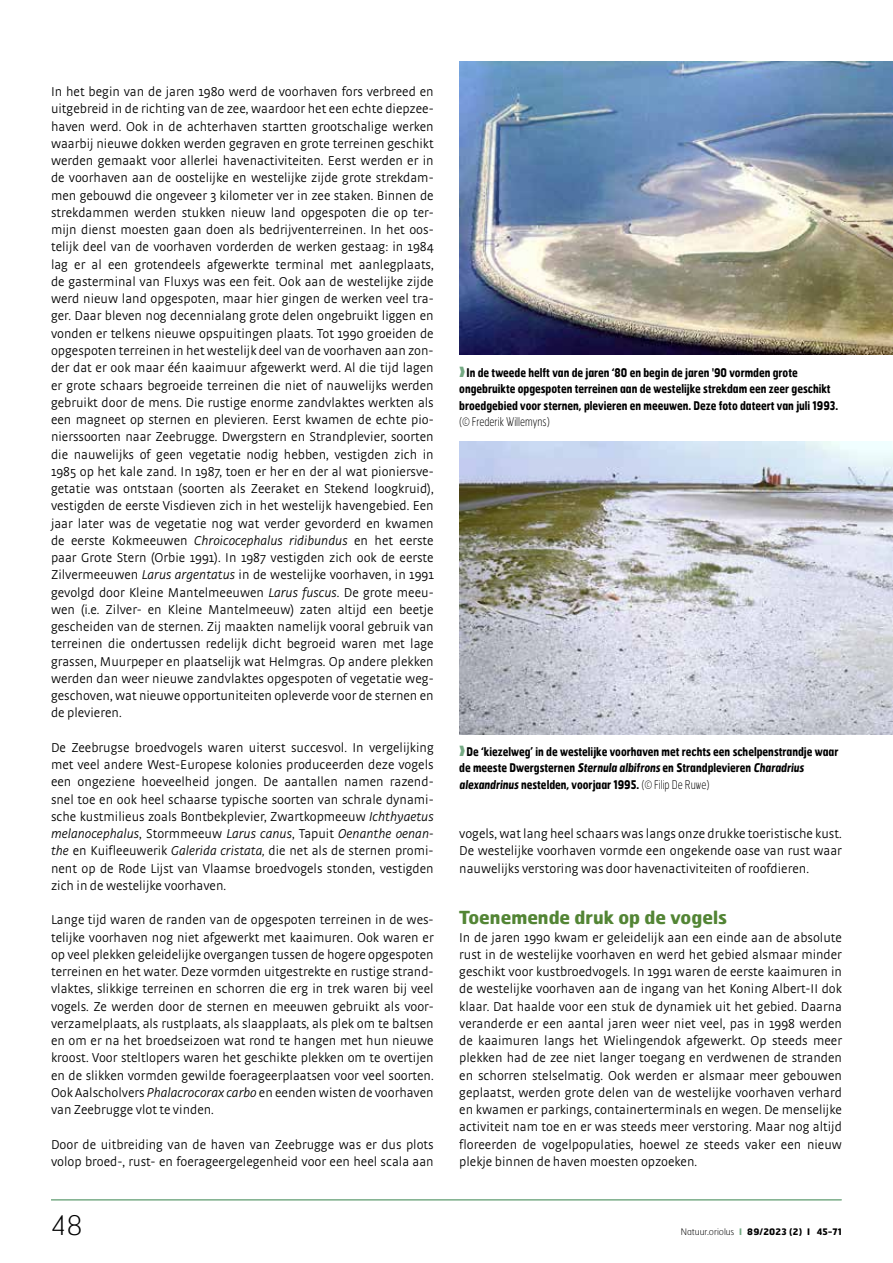
<style>
.page{position:relative;width:893px;height:1263px;background:#fff}
.page>*{position:absolute;margin:0;border:0;box-sizing:border-box;transform-origin:0 0}
.t1{font:100 27px "Hermes FB";color:#000}
.t2{font:700 18px "Hermes FB";color:#538535}
.t3{font:300 13.5px/17.2px "Strada OT";color:#000;text-align:justify}
.t4{font:700 12px/16.5px "Hermes FB";color:#000;scale:.8 1}
.t5{font:100 12px "Hermes FB";color:#000;scale:.8 1}
.t6{font:700 9px "Hermes FB";letter-spacing:.025em;color:#000}
.s1{font-style:italic}
.s2{color:#75aa84}
.s3{font-weight:100}
</style>
<div class="page">
<img style="left:459px;top:62px;width:434px;height:293px">
<img style="left:459px;top:441px;width:434px;height:293px">
<hr style="left:51px;top:1199px;width:791px;height:1px;background:#75aa84">
<p class="t3" style="left:51px;top:83px;width:384px">In het begin van de jaren 1980 werd de voorhaven fors verbreed en uitgebreid in de richting van de zee, waardoor het een echte diepzee&shy;haven werd. Ook in de achterhaven startten grootschalige werken waarbij nieuwe dokken werden gegraven en grote terreinen geschikt werden gemaakt voor allerlei havenactiviteiten. Eerst werden er in de voorhaven aan de oostelijke en westelijke zijde grote strekdam&shy;men gebouwd die ongeveer 3 kilometer ver in zee staken. Binnen de strekdammen werden stukken nieuw land opgespoten die op ter&shy;mijn dienst moesten gaan doen als bedrijventerreinen. In het oos&shy;telijk deel van de voorhaven vorderden de werken gestaag: in 1984 lag er al een grotendeels afgewerkte terminal met aanlegplaats, de gasterminal van Fluxys was een feit. Ook aan de westelijke zijde werd nieuw land opgespoten, maar hier gingen de werken veel tra&shy;ger. Daar bleven nog decennialang grote delen ongebruikt liggen en vonden er telkens nieuwe opspuitingen plaats. Tot 1990 groeiden de opgespoten terreinen in het westelijk deel van de voorhaven aan zon&shy;der dat er ook maar één kaaimuur afgewerkt werd. Al die tijd lagen er grote schaars begroeide terreinen die niet of nauwelijks werden gebruikt door de mens. Die rustige enorme zandvlaktes werkten als een magneet op sternen en plevieren. Eerst kwamen de echte pio&shy;nierssoorten naar Zeebrugge. Dwergstern en Strandplevier, soorten die nauwelijks of geen vegetatie nodig hebben, vestigden zich in 1985 op het kale zand. In 1987, toen er her en der al wat pioniersve&shy;getatie was ontstaan (soorten als Zeeraket en Stekend loogkruid), vestigden de eerste Visdieven zich in het westelijk havengebied. Een jaar later was de vegetatie nog wat verder gevorderd en kwamen de eerste Kokmeeuwen <span class="s1">Chroicocephalus ridibundus</span> en het eerste paar Grote Stern (Orbie 1991). In 1987 vestigden zich ook de eerste Zilvermeeuwen <span class="s1">Larus argentatus</span> in de westelijke voorhaven, in 1991 gevolgd door Kleine Mantelmeeuwen <span class="s1">Larus fuscus</span>. De grote meeu&shy;wen (i.e. Zilver- en Kleine Mantelmeeuw) zaten altijd een beetje gescheiden van de sternen. Zij maakten namelijk vooral gebruik van terreinen die ondertussen redelijk dicht begroeid waren met lage grassen, Muurpeper en plaatselijk wat Helmgras. Op andere plekken werden dan weer nieuwe zandvlaktes opgespoten of vegetatie weg&shy;geschoven, wat nieuwe opportuniteiten opleverde voor de sternen en de plevieren.</p>
<p class="t3" style="left:51px;top:739px;width:384px">De Zeebrugse broedvogels waren uiterst succesvol. In vergelijking met veel andere West-Europese kolonies produceerden deze vogels een ongeziene hoeveelheid jongen. De aantallen namen razend&shy;snel toe en ook heel schaarse typische soorten van schrale dynami&shy;sche kustmilieus zoals Bontbekplevier, Zwartkopmeeuw <span class="s1">Ichthyaetus melanocephalus</span>, Stormmeeuw <span class="s1">Larus canus</span>, Tapuit <span class="s1">Oenanthe oenan&shy;the</span> en Kuifleeuwerik <span class="s1">Galerida cristata,</span> die net als de sternen promi&shy;nent op de Rode Lijst van Vlaamse broedvogels stonden, vestigden zich in de westelijke voorhaven.</p>
<p class="t3" style="left:51px;top:911px;width:384px">Lange tijd waren de randen van de opgespoten terreinen in de wes&shy;telijke voorhaven nog niet afgewerkt met kaaimuren. Ook waren er op veel plekken geleidelijke overgangen tussen de hogere opgespoten terreinen en het water. Deze vormden uitgestrekte en rustige strand&shy;vlaktes, slikkige terreinen en schorren die erg in trek waren bij veel vogels. Ze werden door de sternen en meeuwen gebruikt als voor&shy;verzamelplaats, als rustplaats, als slaapplaats, als plek om te baltsen en om er na het broedseizoen wat rond te hangen met hun nieuwe kroost. Voor steltlopers waren het geschikte plekken om te overtijen en de slikken vormden gewilde foerageerplaatsen voor veel soorten.<br>Ook Aalscholvers <span class="s1">Phalacrocorax carbo</span> en eenden wisten de voorhaven van Zeebrugge vlot te vinden.</p>
<p class="t3" style="left:51px;top:1136px;width:384px">Door de uitbreiding van de haven van Zeebrugge was er dus plots volop broed-, rust- en foerageergelegenheid voor een heel scala aan</p>
<h1 class="t1" style="left:51px;top:1208px;width:33px">48</h1>
<p class="t4" style="left:459px;top:364px;width:475px"><span class="s2">❱</span> In de tweede helft van de jaren ‘80 en begin de jaren '90 vormden grote ongebruikte opgespoten terreinen aan de westelijke strekdam een zeer geschikt broedgebied voor sternen, plevieren en meeuwen. Deze foto dateert van juli 1993.</p>
<p class="t5" style="left:459px;top:414px;width:115px">(© Frederik Willemyns)</p>
<p class="t4" style="left:459px;top:742px;width:475px"><span class="s2">❱</span> De ‘kiezelweg’ in de westelijke voorhaven met rechts een schelpenstrandje waar de meeste Dwergsternen Sternula albifrons en Strandplevieren Charadrius alexandrinus nestelden, voorjaar 1995. <span class="s3">(© Filip De Ruwe)</span></p>
<p class="t3" style="left:459px;top:825px;width:384px">vogels, wat lang heel schaars was langs onze drukke toeristische kust.<br>De westelijke voorhaven vormde een ongekende oase van rust waar nauwelijks verstoring was door havenactiviteiten of roofdieren.</p>
<h2 class="t2" style="left:459px;top:906px;width:269px">Toenemende druk op de vogels</h2>
<p class="t3" style="left:459px;top:928px;width:384px">In de jaren 1990 kwam er geleidelijk aan een einde aan de absolute rust in de westelijke voorhaven en werd het gebied alsmaar minder geschikt voor kustbroedvogels. In 1991 waren de eerste kaaimuren in de westelijke voorhaven aan de ingang van het Koning Albert-II dok klaar. Dat haalde voor een stuk de dynamiek uit het gebied. Daarna veranderde er een aantal jaren weer niet veel, pas in 1998 werden de kaaimuren langs het Wielingendok afgewerkt. Op steeds meer plekken had de zee niet langer toegang en verdwenen de stranden en schorren stelselmatig. Ook werden er alsmaar meer gebouwen geplaatst, werden grote delen van de westelijke voorhaven verhard en kwamen er parkings, containerterminals en wegen. De menselijke activiteit nam toe en er was steeds meer verstoring. Maar nog altijd floreerden de vogelpopulaties, hoewel ze steeds vaker een nieuw plekje binnen de haven moesten opzoeken.</p>
<p class="t6" style="left:681px;top:1225px;width:163px"><span class="s3">Natuur.oriolus</span> <span class="s2">I</span> 89/2023 (2) I 45-71</p>
</div>
